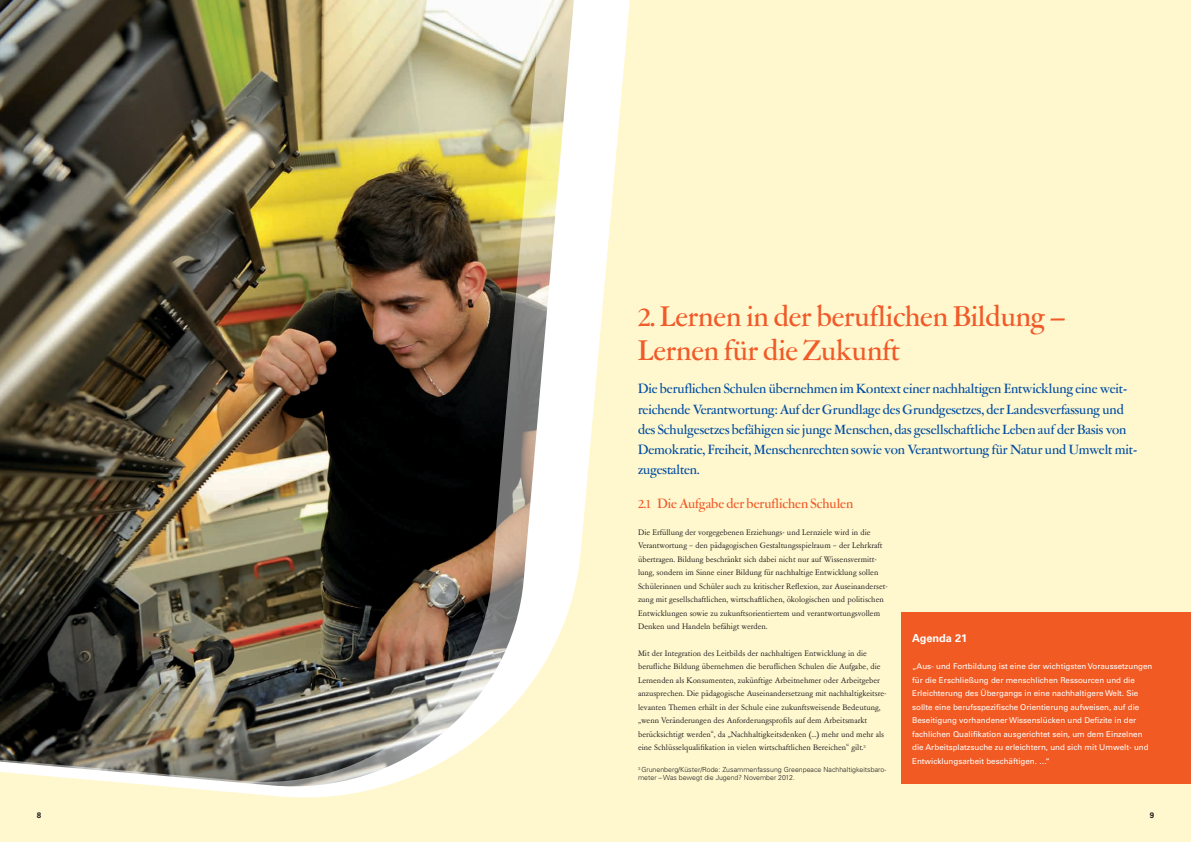
<style>
.page{position:relative;width:1191px;height:842px;background:#fff8cf}
.page>*{position:absolute;margin:0;border:0;box-sizing:border-box;transform-origin:0 0}
.t1{font:500 32px/33.7px "Garamont Amst SHOP";color:#f15a29}
.t2{font:500 15px/20.2px "Garamont Amst SHOP";color:#034ea2}
.t3{font:500 15px "Garamont Amst SHOP";color:#f15a29}
.t4{font:700 11px "Univers LT Pro 65";color:#fff}
.t5{font:9px/13.5px "Garamont Amst SB";color:#231f20}
.t6{font:8px/13.5px "Univers LT Pro 55 Roman";color:#fff}
.t7{font:700 8px "Univers LT Pro 65";color:#231f20}
.t8{font:300 7px/8.4px "Univers LT Pro 45";color:#231f20}
</style>
<div class="page">
<div style="left:901px;top:612px;width:290px;height:172px;background:#f15a22"></div>
<svg style="left:603px;top:0;width:27px;height:299px"></svg>
<img style="left:0;top:0;width:603px;height:798px">
<h1 class="t1" style="left:638px;top:301px;width:429px">2. Lernen in der beruflichen Bildung –<br>Lernen für die Zukunft</h1>
<p class="t2" style="left:638px;top:379px;width:500px">Die beruflichen Schulen übernehmen im Kontext einer nachhaltigen Entwicklung eine weit&shy;reichende Verantwortung: Auf der Grundlage des Grundgesetzes, der Landesverfassung und des Schulgesetzes befähigen sie junge Menschen, das gesellschaftliche Leben auf der Basis von Demokratie, Freiheit, Menschenrechten sowie von Verantwortung für Natur und Umwelt mit&shy;zugestalten.</p>
<h2 class="t3" style="left:638px;top:496px;width:217px">2.1 Die Aufgabe der beruflichen Schulen</h2>
<p class="t5" style="left:638px;top:526px;width:251px">Die Erfüllung der vorgegebenen Erziehungs- und Lernziele wird in die Verantwortung – den pädagogischen Gestaltungsspielraum – der Lehrkraft übertragen. Bildung beschränkt sich dabei nicht nur auf Wissensvermitt&shy;lung, sondern im Sinne einer Bildung für nachhaltige Entwicklung sollen Schülerinnen und Schüler auch zu kritischer Reflexion, zur Auseinanderset&shy;zung mit gesellschaftlichen, wirtschaftlichen, ökologischen und politischen Entwicklungen sowie zu zukunftsorientiertem und verantwortungsvollem Denken und Handeln befähigt werden.</p>
<p class="t5" style="left:638px;top:647px;width:250px">Mit der Integration des Leitbilds der nachhaltigen Entwicklung in die berufliche Bildung übernehmen die beruflichen Schulen die Aufgabe, die Lernenden als Konsumenten, zukünftige Arbeitnehmer oder Arbeitgeber anzusprechen. Die pädagogische Auseinandersetzung mit nachhaltigkeitsre&shy;levanten Themen erhält in der Schule eine zukunftsweisende Bedeutung, „wenn Veränderungen des Anforderungsprofils auf dem Arbeitsmarkt berücksichtigt werden“, da „Nachhaltigkeitsdenken (…) mehr und mehr als eine Schlüsselqualifikation in vielen wirtschaftlichen Bereichen“ gilt.<sup>3</sup></p>
<p class="t8" style="left:638px;top:765px;width:250px"><sup>3</sup> Grunenberg/Küster/Rode: Zusammenfassung Greenpeace Nachhaltigkeitsbaro&shy;meter – Was bewegt die Jugend? November 2012.</p>
<p class="t4" style="left:912px;top:632px;width:57px">Agenda 21</p>
<p class="t6" style="left:912px;top:660px;width:242px">„Aus- und Fortbildung ist eine der wichtigsten Voraussetzungen für die Erschließung der menschlichen Ressourcen und die Erleichterung des Übergangs in eine nachhaltigere Welt. Sie sollte eine berufsspezifische Orientierung aufweisen, auf die Beseitigung vorhandener Wissenslücken und Defizite in der fachlichen Qualifikation ausgerichtet sein, um dem Einzelnen die Arbeitsplatzsuche zu erleichtern, und sich mit Umwelt- und Entwicklungsarbeit beschäftigen. …“</p>
<p class="t7" style="left:37px;top:810px;width:6px">8</p>
<p class="t7" style="left:1149px;top:810px;width:6px">9</p>
</div>
